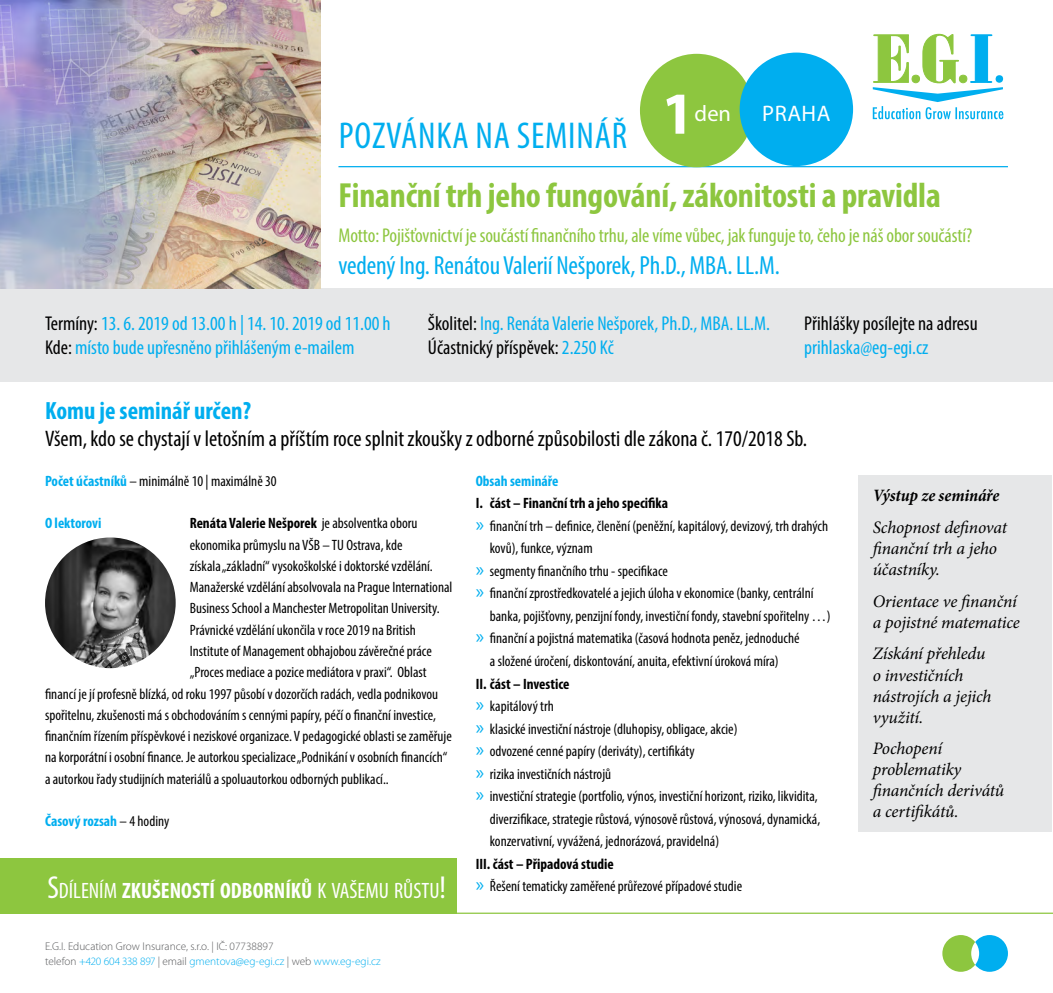
<style>
.page{position:relative;width:1053px;height:993px;background:#fff}
.page>*{position:absolute;margin:0;border:0;box-sizing:border-box;transform-origin:0 0}
.t1{font:700 60px "Myriad Pro";color:#fff}
.t2{font:condensed 37.5px "Myriad Pro";letter-spacing:.02em;color:#00aeef}
.t3{font:700 condensed 35px "Myriad Pro";letter-spacing:-.005em;color:#8dc63f}
.t4{font:condensed 26.25px "Myriad Pro";letter-spacing:-.005em;color:#00aeef}
.t5{font:700 condensed 25px "Myriad Pro";color:#00aeef}
.t6{font:condensed 22.5px "Myriad Pro";color:#000}
.t7{font:22.5px "Myriad Pro";letter-spacing:.02em;color:#fff}
.t8{font:condensed 22.38px "Myriad Pro";color:#fff}
.t9{font:condensed 20px "Myriad Pro";color:#00aeef}
.t10{font:condensed 20px "Myriad Pro";letter-spacing:-.005em;color:#8dc63f}
.t11{font:condensed 20px "Myriad Pro";color:#000}
.t12{font:italic 17.5px/21px "Minion Pro";letter-spacing:-.015em;color:#000}
.t13{font:italic 700 condensed 17.5px "Minion Pro";letter-spacing:-.01em;color:#000}
.t14{font:condensed 15px/22.5px "Myriad Pro";color:#000}
.t15{font:700 condensed 15px "Myriad Pro";color:#000}
.t16{font:700 condensed 15px "Myriad Pro";color:#00aeef}
.t17{font:300 11.25px/15px "Myriad Pro";color:#58595b}
.s1{color:#000}
.s2{color:#00aeef}
.s3{font-weight:700;color:#00aeef}
.s4{font-weight:400}
.s5{font-weight:400;color:#000}
.s6{font-stretch:normal;font-size:20px;color:#8dc63f}
.s7{font-size:31.88px}
.s8{font-weight:700}
.s9{font-stretch:normal;font-size:20px;color:#00aeef}
</style>
<div class="page">
<svg style="left:942px;top:935px;width:65px;height:36px"></svg>
<hr style="left:0;top:912px;width:1052px;height:1px;background:#8dc63f">
<div style="left:0;top:288px;width:1052px;height:93px;background:#e6e7e8"></div>
<svg style="left:872px;top:34px;width:131px;height:85px"></svg>
<hr style="left:338px;top:166px;width:669px;height:1px;background:#00aeef">
<div style="left:858px;top:474px;width:194px;height:357px;background:#e6e7e8"></div>
<div style="left:0;top:858px;width:456px;height:55px;background:#8dc63f"></div>
<img style="left:0;top:0;width:321px;height:288px">
<div style="left:640px;top:54px;width:113px;height:113px;background:#8dc63f;border-radius:50%"></div>
<div style="left:739px;top:53px;width:114px;height:113px;background:#00aeef;border-radius:50%"></div>
<img style="left:45px;top:537px;width:131px;height:131px;border-radius:65px">
<h1 class="t1" style="left:661px;top:74px;width:35px">1</h1>
<h3 class="t7" style="left:694px;top:100px;width:38px">den</h3>
<h3 class="t7" style="left:762px;top:100px;width:70px">PRAHA</h3>
<h2 class="t2" style="left:339px;top:112px;width:290px">POZVÁNKA NA SEMINÁŘ</h2>
<h3 class="t3" style="left:338px;top:174px;width:603px">Finanční trh jeho fungování, zákonitosti a pravidla</h3>
<h3 class="t10" style="left:338px;top:223px;width:635px">Motto: Pojišťovnictví je součástí finančního trhu, ale víme vůbec, jak funguje to, čeho je náš obor součástí?</h3>
<h3 class="t4" style="left:338px;top:249px;width:443px">vedený Ing. Renátou Valerií Nešporek, Ph.D., MBA. LL.M.</h3>
<h3 class="t9" style="left:45px;top:311px;width:347px"><span class="s1">Termíny:</span> 13. 6. 2019 od 13.00 h | 14. 10. 2019 od 11.00 h</h3>
<h3 class="t9" style="left:428px;top:311px;width:343px"><span class="s1">Školitel:</span> Ing. Renáta Valerie Nešporek, Ph.D., MBA. LL.M.</h3>
<h3 class="t11" style="left:804px;top:311px;width:175px">Přihlášky posílejte na adresu</h3>
<h3 class="t9" style="left:45px;top:335px;width:311px"><span class="s1">Kde:</span> místo bude upřesněno přihlášeným e-mailem</h3>
<h3 class="t11" style="left:428px;top:335px;width:187px">Účastnický příspěvek: <span class="s2">2.250 Kč</span></h3>
<h3 class="t9" style="left:804px;top:335px;width:126px">prihlaska@eg-egi.cz</h3>
<h3 class="t5" style="left:45px;top:394px;width:207px">Komu je seminář určen?</h3>
<h3 class="t6" style="left:45px;top:424px;width:763px">Všem, kdo se chystají v letošním a příštím roce splnit zkoušky z odborné způsobilosti dle zákona č. 170/2018 Sb.</h3>
<p class="t14" style="left:45px;top:469px;width:233px"><span class="s3">Počet účastníků</span> – minimálně 10 | maximálně 30</p>
<p class="t16" style="left:45px;top:514px;width:58px">O lektorovi</p>
<p class="t15" style="left:190px;top:514px;width:229px">Renáta Valerie Nešporek <span class="s4">je absolventka oboru</span></p>
<p class="t14" style="left:190px;top:533px;width:214px">ekonomika průmyslu na VŠB – TU Ostrava, kde</p>
<p class="t14" style="left:190px;top:554px;width:244px">získala „základní“ vysokoškolské i doktorské vzdělání.</p>
<p class="t14" style="left:190px;top:575px;width:264px">Manažerské vzdělání absolvovala na Prague International</p>
<p class="t14" style="left:190px;top:597px;width:251px">Business School a Manchester Metropolitan University.</p>
<p class="t14" style="left:190px;top:618px;width:227px">Právnické vzdělání ukončila v roce 2019 na British</p>
<p class="t14" style="left:190px;top:639px;width:243px">Institute of Management obhajobou závěrečné práce</p>
<p class="t14" style="left:190px;top:660px;width:238px">„Proces mediace a pozice mediátora v praxi“. Oblast</p>
<p class="t14" style="left:45px;top:682px;width:394px">financí je jí profesně blízká, od roku 1997 působí v dozorčích radách, vedla podnikovou</p>
<p class="t14" style="left:45px;top:703px;width:392px">spořitelnu, zkušenosti má s obchodováním s cennými papíry, péčí o finanční investice,</p>
<p class="t14" style="left:45px;top:724px;width:408px">finančním řízením příspěvkové i neziskové organizace. V pedagogické oblasti se zaměřuje</p>
<p class="t14" style="left:45px;top:745px;width:404px">na korporátní i osobní finance. Je autorkou specializace „Podnikání v osobních financích“</p>
<p class="t14" style="left:45px;top:767px;width:345px">a autorkou řady studijních materiálů a spoluautorkou odborných publikací..</p>
<p class="t16" style="left:45px;top:811px;width:126px">Časový rozsah <span class="s5">– 4 hodiny</span></p>
<h3 class="t8" style="left:23px;top:877px;width:425px"><span class="s6">»</span> <span class="s7">S</span>DÍLENÍM <span class="s8">ZKUŠENOSTÍ ODBORNÍKŮ</span> K VAŠEMU RŮSTU<span class="s7">!</span></h3>
<p class="t17" style="left:45px;top:938px;width:337px">E.G.I. Education Grow Insurance, s.r.o. | IČ: 07738897<br>telefon <span class="s2">+420 604 338 897</span> | email <span class="s2">gmentova@eg-egi.cz</span> | web <span class="s2">www.eg-egi.cz</span></p>
<p class="t16" style="left:475px;top:471px;width:84px">Obsah semináře</p>
<p class="t15" style="left:475px;top:494px;width:194px">I. část – Finanční trh a jeho specifika</p>
<p class="t14" style="left:475px;top:514px;width:354px"><span class="s9">»</span> finanční trh – definice, členění (peněžní, kapitálový, devizový, trh drahých</p>
<p class="t14" style="left:490px;top:537px;width:104px">kovů), funkce, význam</p>
<p class="t14" style="left:475px;top:559px;width:194px"><span class="s9">»</span> segmenty finančního trhu - specifikace</p>
<p class="t14" style="left:475px;top:582px;width:339px"><span class="s9">»</span> finanční zprostředkovatelé a jejich úloha v ekonomice (banky, centrální</p>
<p class="t14" style="left:490px;top:604px;width:342px">banka, pojišťovny, penzijní fondy, investiční fondy, stavební spořitelny …)</p>
<p class="t14" style="left:475px;top:627px;width:325px"><span class="s9">»</span> finanční a pojistná matematika (časová hodnota peněz, jednoduché</p>
<p class="t14" style="left:490px;top:649px;width:290px">a složené úročení, diskontování, anuita, efektivní úroková míra)</p>
<p class="t15" style="left:475px;top:674px;width:95px">II. část – Investice</p>
<p class="t14" style="left:475px;top:694px;width:80px"><span class="s9">»</span> kapitálový trh</p>
<p class="t14" style="left:475px;top:717px;width:263px"><span class="s9">»</span> klasické investiční nástroje (dluhopisy, obligace, akcie)</p>
<p class="t14" style="left:475px;top:739px;width:220px"><span class="s9">»</span> odvozené cenné papíry (deriváty), certifikáty</p>
<p class="t14" style="left:475px;top:762px;width:137px"><span class="s9">»</span> rizika investičních nástrojů</p>
<p class="t14" style="left:475px;top:784px;width:343px"><span class="s9">»</span> investiční strategie (portfolio, výnos, investiční horizont, riziko, likvidita,</p>
<p class="t14" style="left:490px;top:807px;width:332px">diverzifikace, strategie růstová, výnosově růstová, výnosová, dynamická,</p>
<p class="t14" style="left:490px;top:829px;width:231px">konzervativní, vyvážená, jednorázová, pravidelná)</p>
<p class="t14" style="left:475px;top:852px;width:268px"><span class="s8">III. část – Připadová studie<br></span><span class="s9">»</span> Řešení tematicky zaměřené průřezové případové studie</p>
<p class="t13" style="left:872px;top:483px;width:128px">Výstup ze semináře</p>
<p class="t12" style="left:872px;top:517px;width:136px">Schopnost definovat finanční trh a jeho účastníky.</p>
<p class="t12" style="left:872px;top:590px;width:149px">Orientace ve finanční a pojistné matematice</p>
<p class="t12" style="left:872px;top:643px;width:120px">Získání přehledu o investičních nástrojích a jejich využití.</p>
<p class="t12" style="left:872px;top:737px;width:133px">Pochopení problematiky finančních derivátů a certifikátů.</p>
</div>
